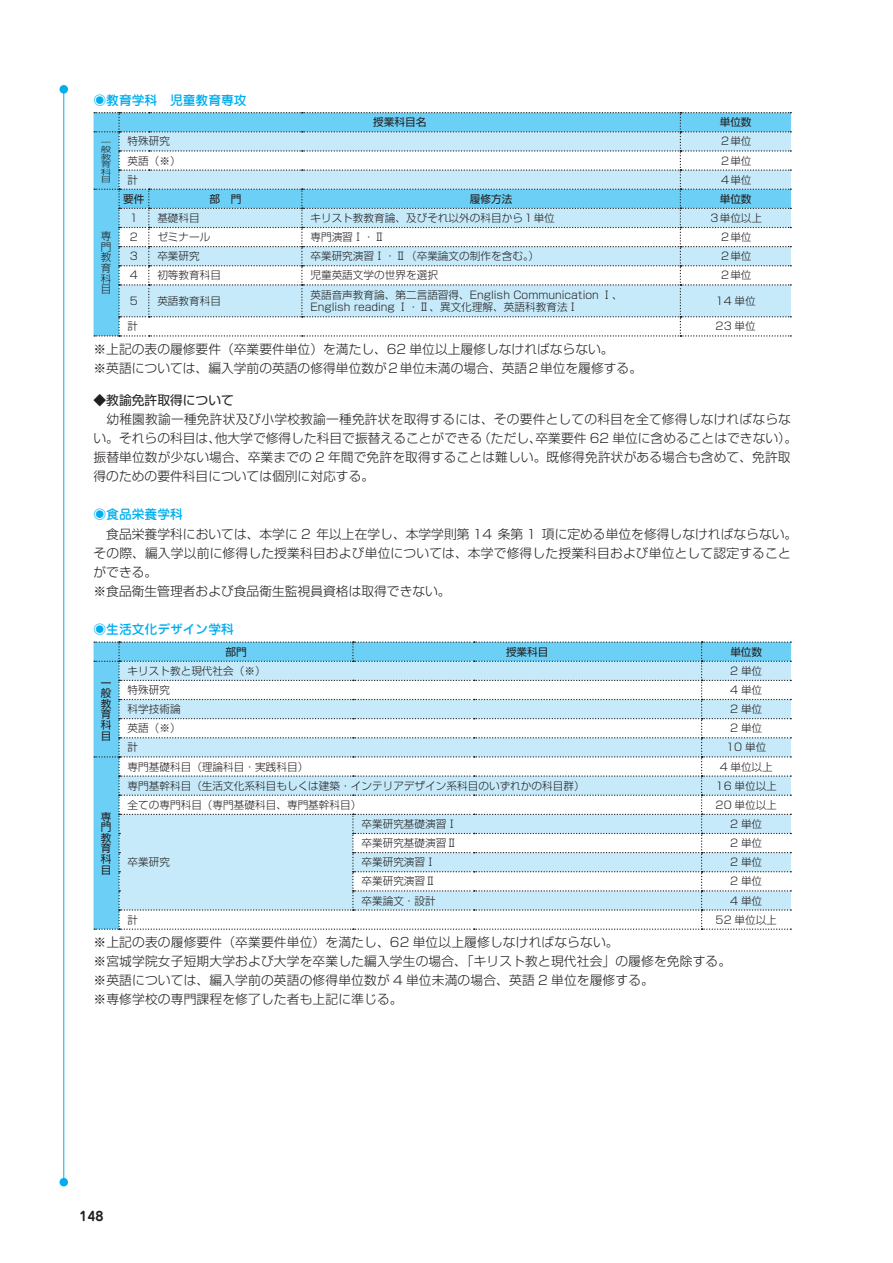
<style>
.page{position:relative;width:893px;height:1263px;background:#fff}
.page>*{position:absolute;margin:0;border:0;box-sizing:border-box;transform-origin:0 0}
.t1{font:300 12.75px/19.2px "Shin Go Pro";letter-spacing:.01em;color:#231f20}
.t2{font:500 12.75px "Jun 34 Pro";color:#00aeef}
.t3{font:12.75px "Shin Go Pro";color:#231f20}
.t4{font:700 12.75px "Jun 501 Pro";color:#231f20}
.t5{font:300 10.65px/10.6px "Shin Go Pro";color:#231f20;text-align:justify}
.t6{font:10.65px/10.6px "Shin Go Pro";color:#231f20;text-align:justify}
.t7{font:300 7.5px/7.5px "Shin Go Pro";color:#231f20;text-align:justify;scale:1.43 1}
</style>
<div class="page">
<hr style="left:63px;top:89px;width:1px;height:1093px;background:#00aeef">
<div style="left:60px;top:1178px;width:8px;height:8px;background:#00aeef;border-radius:50%"></div>
<div style="left:60px;top:85px;width:8px;height:9px;background:#00aeef;border-radius:50%"></div>
<svg style="left:94px;top:641px;width:697px;height:289px"></svg>
<svg style="left:94px;top:112px;width:697px;height:225px"></svg>
<p class="t2" style="left:94px;top:90px;width:155px">◉教育学科　児童教育専攻</p>
<p class="t6" style="left:373px;top:116px;width:55px">授業科目名</p>
<p class="t6" style="left:720px;top:116px;width:33px">単位数</p>
<p class="t7" style="left:101px;top:137px;width:9px">一般教育科目</p>
<p class="t5" style="left:128px;top:135px;width:44px">特殊研究</p>
<p class="t5" style="left:720px;top:135px;width:33px">２単位</p>
<p class="t5" style="left:128px;top:154px;width:55px">英語（※）</p>
<p class="t5" style="left:720px;top:154px;width:33px">２単位</p>
<p class="t5" style="left:128px;top:173px;width:12px">計</p>
<p class="t5" style="left:720px;top:173px;width:33px">４単位</p>
<p class="t6" style="left:123px;top:192px;width:23px">要件</p>
<p class="t6" style="left:209px;top:192px;width:33px">部　門</p>
<p class="t6" style="left:470px;top:192px;width:44px">履修方法</p>
<p class="t6" style="left:720px;top:192px;width:33px">単位数</p>
<p class="t5" style="left:130px;top:211px;width:10px">1</p>
<p class="t5" style="left:157px;top:211px;width:44px">基礎科目</p>
<p class="t5" style="left:310px;top:211px;width:246px">キリスト教教育論、及びそれ以外の科目から１単位</p>
<p class="t5" style="left:709px;top:211px;width:55px">３単位以上</p>
<p class="t5" style="left:130px;top:230px;width:10px">2</p>
<p class="t5" style="left:157px;top:230px;width:55px">ゼミナール</p>
<p class="t5" style="left:310px;top:230px;width:76px">専門演習Ⅰ・Ⅱ</p>
<p class="t5" style="left:720px;top:230px;width:33px">２単位</p>
<p class="t5" style="left:130px;top:250px;width:10px">3</p>
<p class="t5" style="left:157px;top:250px;width:44px">卒業研究</p>
<p class="t5" style="left:310px;top:250px;width:230px">卒業研究演習Ⅰ・Ⅱ（卒業論文の制作を含む。）</p>
<p class="t5" style="left:720px;top:250px;width:33px">２単位</p>
<p class="t5" style="left:130px;top:269px;width:10px">4</p>
<p class="t5" style="left:157px;top:269px;width:65px">初等教育科目</p>
<p class="t5" style="left:310px;top:269px;width:129px">児童英語文学の世界を選択</p>
<p class="t5" style="left:720px;top:269px;width:33px">２単位</p>
<p class="t5" style="left:130px;top:294px;width:10px">5</p>
<p class="t5" style="left:157px;top:294px;width:65px">英語教育科目</p>
<p class="t5" style="left:310px;top:287px;width:314px;line-height:12.8px">英語音声教育論、第二言語習得、English Communication Ⅰ、<br>English reading Ⅰ・Ⅱ、異文化理解、英語科教育法Ⅰ</p>
<p class="t5" style="left:716px;top:294px;width:42px">14 単位</p>
<p class="t5" style="left:128px;top:320px;width:12px">計</p>
<p class="t5" style="left:716px;top:320px;width:42px">23 単位</p>
<p class="t1" style="left:94px;top:338px;width:550px">※上記の表の履修要件（卒業要件単位）を満たし、62 単位以上履修しなければならない。<br>※英語については、編入学前の英語の修得単位数が２単位未満の場合、英語２単位を履修する。</p>
<p class="t3" style="left:94px;top:389px;width:142px">◆教諭免許取得について</p>
<p class="t1" style="left:94px;top:408px;width:705px">　幼稚園教諭一種免許状及び小学校教諭一種免許状を取得するには、その要件としての科目を全て修得しなければならない。それらの科目は、他大学で修得した科目で振替えることができる（ただし、卒業要件 62 単位に含めることはできない）。振替単位数が少ない場合、卒業までの 2 年間で免許を取得することは難しい。既修得免許状がある場合も含めて、免許取得のための要件科目については個別に対応する。</p>
<p class="t5" style="left:101px;top:229px;width:12px">専門教育科目</p>
<p class="t2" style="left:94px;top:504px;width:91px">◉食品栄養学科</p>
<p class="t1" style="left:94px;top:522px;width:705px">　食品栄養学科においては、本学に 2 年以上在学し、本学学則第 14 条第 1 項に定める単位を修得しなければならない。その際、編入学以前に修得した授業科目および単位については、本学で修得した授業科目および単位として認定することができる。<br>※食品衛生管理者および食品衛生監視員資格は取得できない。</p>
<p class="t2" style="left:94px;top:619px;width:142px">◉生活文化デザイン学科</p>
<p class="t6" style="left:225px;top:645px;width:23px">部門</p>
<p class="t6" style="left:506px;top:645px;width:44px">授業科目</p>
<p class="t6" style="left:730px;top:645px;width:33px">単位数</p>
<p class="t6" style="left:101px;top:676px;width:12px">一般教育科目</p>
<p class="t5" style="left:128px;top:664px;width:140px">キリスト教と現代社会（※）</p>
<p class="t5" style="left:730px;top:664px;width:33px">2 単位</p>
<p class="t5" style="left:128px;top:683px;width:44px">特殊研究</p>
<p class="t5" style="left:730px;top:683px;width:33px">4 単位</p>
<p class="t5" style="left:128px;top:702px;width:55px">科学技術論</p>
<p class="t5" style="left:730px;top:702px;width:33px">2 単位</p>
<p class="t5" style="left:128px;top:722px;width:55px">英語（※）</p>
<p class="t5" style="left:730px;top:722px;width:33px">2 単位</p>
<p class="t5" style="left:128px;top:741px;width:12px">計</p>
<p class="t5" style="left:726px;top:741px;width:42px">10 単位</p>
<p class="t6" style="left:101px;top:810px;width:12px">専門教育科目</p>
<p class="t5" style="left:128px;top:760px;width:182px">専門基礎科目（理論科目・実践科目）</p>
<p class="t5" style="left:720px;top:760px;width:55px">4 単位以上</p>
<p class="t5" style="left:128px;top:779px;width:459px">専門基幹科目（生活文化系科目もしくは建築・インテリアデザイン系科目のいずれかの科目群）</p>
<p class="t5" style="left:716px;top:779px;width:63px">16 単位以上</p>
<p class="t5" style="left:128px;top:798px;width:235px">全ての専門科目（専門基礎科目、専門基幹科目）</p>
<p class="t5" style="left:716px;top:798px;width:63px">20 単位以上</p>
<p class="t5" style="left:128px;top:855px;width:44px">卒業研究</p>
<p class="t5" style="left:361px;top:817px;width:97px">卒業研究基礎演習Ⅰ</p>
<p class="t5" style="left:730px;top:817px;width:33px">2 単位</p>
<p class="t5" style="left:361px;top:836px;width:97px">卒業研究基礎演習Ⅱ</p>
<p class="t5" style="left:730px;top:836px;width:33px">2 単位</p>
<p class="t5" style="left:361px;top:855px;width:76px">卒業研究演習Ⅰ</p>
<p class="t5" style="left:730px;top:855px;width:33px">2 単位</p>
<p class="t5" style="left:361px;top:875px;width:76px">卒業研究演習Ⅱ</p>
<p class="t5" style="left:730px;top:875px;width:33px">2 単位</p>
<p class="t5" style="left:361px;top:894px;width:76px">卒業論文・設計</p>
<p class="t5" style="left:730px;top:894px;width:33px">4 単位</p>
<p class="t5" style="left:128px;top:913px;width:12px">計</p>
<p class="t5" style="left:716px;top:913px;width:63px">52 単位以上</p>
<p class="t1" style="left:94px;top:931px;width:639px">※上記の表の履修要件（卒業要件単位）を満たし、62 単位以上履修しなければならない。<br>※宮城学院女子短期大学および大学を卒業した編入学生の場合、「キリスト教と現代社会」の履修を免除する。※英語については、編入学前の英語の修得単位数が 4 単位未満の場合、英語 2 単位を履修する。<br>※専修学校の専門課程を修了した者も上記に準じる。</p>
<p class="t4" style="left:79px;top:1206px;width:26px">148</p>
</div>
